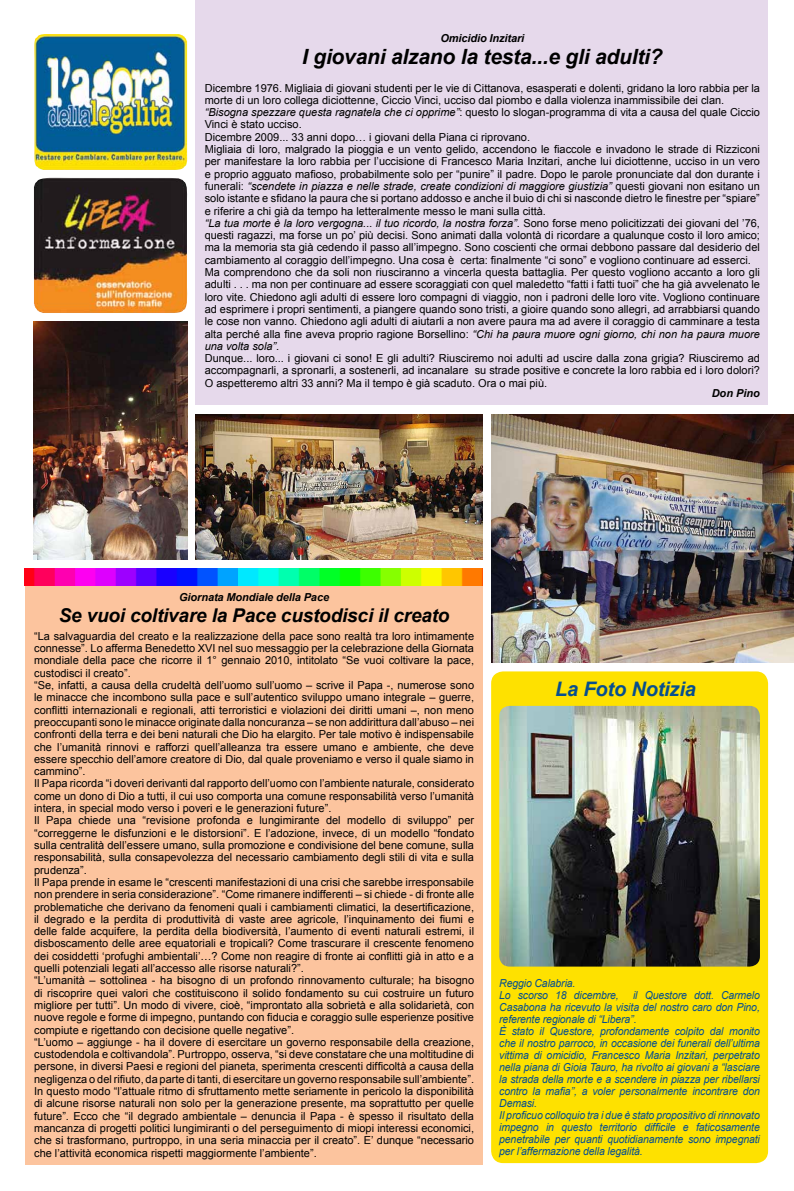
<style>
.page{position:relative;width:794px;height:1191px;background:#fff}
.page>*{position:absolute;margin:0;border:0;box-sizing:border-box;transform-origin:0 0}
.t1{font:italic 700 21px "Arial";letter-spacing:-.01em;color:#000}
.t2{font:italic 700 20px "Arial";letter-spacing:-.01em;color:#064e8f}
.t3{font:italic 700 19px "Arial";letter-spacing:-.01em;color:#000}
.t4{font:11px/12.3px "Arial";color:#000}
.t5{font:italic 11px/12px "Arial";letter-spacing:-.01em;color:#064e8f;scale:.95 1}
.t6{font:italic 700 11px "Arial";letter-spacing:-.01em;color:#000}
.s1{font-style:italic}
</style>
<div class="page">
<div style="left:25px;top:586px;width:457px;height:579px;background:#fcc49e"></div>
<div style="left:196px;top:0;width:572px;height:404px;background:#e6d9eb"></div>
<img style="left:34px;top:178px;width:154px;height:135px">
<img style="left:34px;top:34px;width:153px;height:136px">
<div style="left:491px;top:671px;width:277px;height:492px;background:#fee100;border-radius:12px"></div>
<img style="left:499px;top:706px;width:261px;height:260px">
<img style="left:25px;top:568px;width:457px;height:18px">
<img style="left:491px;top:414px;width:303px;height:248px">
<img style="left:196px;top:414px;width:286px;height:145px">
<img style="left:34px;top:321px;width:153px;height:238px">
<p class="t6" style="left:440px;top:31px;width:85px">Omicidio Inzitari</p>
<h1 class="t1" style="left:302px;top:43px;width:362px">I giovani alzano la testa...e gli adulti?</h1>
<p class="t4" style="left:205px;top:82px;width:557px">Dicembre 1976. Migliaia di giovani studenti per le vie di Cittanova, esasperati e dolenti, gridano la loro rabbia per la morte di un loro collega diciottenne, Ciccio Vinci, ucciso dal piombo e dalla violenza inammissibile dei clan. <span class="s1">“Bisogna spezzare questa ragnatela che ci opprime”</span>: questo lo slogan-programma di vita a causa del quale Ciccio Vinci è stato ucciso.<br>Dicembre 2009... 33 anni dopo… i giovani della Piana ci riprovano.<br>Migliaia di loro, malgrado la pioggia e un vento gelido, accendono le fiaccole e invadono le strade di Rizziconi per manifestare la loro rabbia per l’uccisione di Francesco Maria Inzitari, anche lui diciottenne, ucciso in un vero e proprio agguato mafioso, probabilmente solo per “punire” il padre. Dopo le parole pronunciate dal don durante i funerali: <span class="s1">“scendete in piazza e nelle strade, create condizioni di maggiore giustizia”</span> questi giovani non esitano un solo istante e sfidano la paura che si portano addosso e anche il buio di chi si nasconde dietro le finestre per “spiare” e riferire a chi già da tempo ha letteralmente messo le mani sulla città.<br><span class="s1">“La tua morte è la loro vergogna... il tuo ricordo, la nostra forza”</span>. Sono forse meno policitizzati dei giovani del ’76, questi ragazzi, ma forse un po’ più decisi. Sono animati dalla volontà di ricordare a qualunque costo il loro amico; ma la memoria sta già cedendo il passo all’impegno. Sono coscienti che ormai debbono passare dal desiderio del cambiamento al coraggio dell’impegno. Una cosa è certa: finalmente “ci sono” e vogliono continuare ad esserci.<br>Ma comprendono che da soli non riusciranno a vincerla questa battaglia. Per questo vogliono accanto a loro gli adulti . . . ma non per continuare ad essere scoraggiati con quel maledetto “fatti i fatti tuoi” che ha già avvelenato le loro vite. Chiedono agli adulti di essere loro compagni di viaggio, non i padroni delle loro vite. Vogliono continuare ad esprimere i propri sentimenti, a piangere quando sono tristi, a gioire quando sono allegri, ad arrabbiarsi quando le cose non vanno. Chiedono agli adulti di aiutarli a non avere paura ma ad avere il coraggio di camminare a testa alta perché alla fine aveva proprio ragione Borsellino: <span class="s1">“Chi ha paura muore ogni giorno, chi non ha paura muore una volta sola”</span>.<br>Dunque... loro... i giovani ci sono! E gli adulti? Riusciremo noi adulti ad uscire dalla zona grigia? Riusciremo ad accompagnarli, a spronarli, a sostenerli, ad incanalare su strade positive e concrete la loro rabbia ed i loro dolori?<br>O aspetteremo altri 33 anni? Ma il tempo è già scaduto. Ora o mai più.</p>
<p class="t6" style="left:711px;top:386px;width:50px">Don Pino</p>
<p class="t6" style="left:179px;top:590px;width:151px">Giornata Mondiale della Pace</p>
<p class="t4" style="left:34px;top:630px;width:441px">“La salvaguardia del creato e la realizzazione della pace sono realtà tra loro intimamente connesse”. Lo afferma Benedetto XVI nel suo messaggio per la celebrazione della Giornata mondiale della pace che ricorre il 1° gennaio 2010, intitolato “Se vuoi coltivare la pace, custodisci il creato”.<br>“Se, infatti, a causa della crudeltà dell’uomo sull’uomo – scrive il Papa -, numerose sono le minacce che incombono sulla pace e sull’autentico sviluppo umano integrale – guerre, conflitti internazionali e regionali, atti terroristici e violazioni dei diritti umani –, non meno preoccupanti sono le minacce originate dalla noncuranza – se non addirittura dall’abuso – nei confronti della terra e dei beni naturali che Dio ha elargito. Per tale motivo è indispensabile che l’umanità rinnovi e rafforzi quell’alleanza tra essere umano e ambiente, che deve essere specchio dell’amore creatore di Dio, dal quale proveniamo e verso il quale siamo in cammino”.<br>Il Papa ricorda “i doveri derivanti dal rapporto dell’uomo con l’ambiente naturale, considerato come un dono di Dio a tutti, il cui uso comporta una comune responsabilità verso l’umanità intera, in special modo verso i poveri e le generazioni future”.<br>Il Papa chiede una “revisione profonda e lungimirante del modello di sviluppo” per “correggerne le disfunzioni e le distorsioni”. E l’adozione, invece, di un modello “fondato sulla centralità dell’essere umano, sulla promozione e condivisione del bene comune, sulla responsabilità, sulla consapevolezza del necessario cambiamento degli stili di vita e sulla prudenza”.<br>Il Papa prende in esame le “crescenti manifestazioni di una crisi che sarebbe irresponsabile non prendere in seria considerazione”. “Come rimanere indifferenti – si chiede - di fronte alle problematiche che derivano da fenomeni quali i cambiamenti climatici, la desertificazione, il degrado e la perdita di produttività di vaste aree agricole, l’inquinamento dei fiumi e delle falde acquifere, la perdita della biodiversità, l’aumento di eventi naturali estremi, il disboscamento delle aree equatoriali e tropicali? Come trascurare il crescente fenomeno dei cosiddetti ‘profughi ambientali’…? Come non reagire di fronte ai conflitti già in atto e a quelli potenziali legati all’accesso alle risorse naturali?”.<br>“L’umanità – sottolinea - ha bisogno di un profondo rinnovamento culturale; ha bisogno di riscoprire quei valori che costituiscono il solido fondamento su cui costruire un futuro migliore per tutti”. Un modo di vivere, cioè, “improntato alla sobrietà e alla solidarietà, con nuove regole e forme di impegno, puntando con fiducia e coraggio sulle esperienze positive compiute e rigettando con decisione quelle negative”.<br>“L’uomo – aggiunge - ha il dovere di esercitare un governo responsabile della creazione, custodendola e coltivandola”. Purtroppo, osserva, “si deve constatare che una moltitudine di persone, in diversi Paesi e regioni del pianeta, sperimenta crescenti difficoltà a causa della negligenza o del rifiuto, da parte di tanti, di esercitare un governo responsabile sull’ambiente”.<br>In questo modo “l’attuale ritmo di sfruttamento mette seriamente in pericolo la disponibilità di alcune risorse naturali non solo per la generazione presente, ma soprattutto per quelle future”. Ecco che “il degrado ambientale – denuncia il Papa - è spesso il risultato della mancanza di progetti politici lungimiranti o del perseguimento di miopi interessi economici, che si trasformano, purtroppo, in una seria minaccia per il creato”. E’ dunque “necessario che l’attività economica rispetti maggiormente l’ambiente”.</p>
<h3 class="t3" style="left:59px;top:603px;width:392px">Se vuoi coltivare la Pace custodisci il creato</h3>
<h2 class="t2" style="left:555px;top:675px;width:142px">La Foto Notizia</h2>
<p class="t5" style="left:499px;top:977px;width:127px">Reggio Calabria.<br>Lo scorso 18 dicembre,</p>
<p class="t5" style="left:499px;top:989px;width:276px;text-indent:134px">il Questore dott. Carmelo Casabona ha ricevuto la visita del nostro caro don Pino, referente regionale di “Libera”.<br>È stato il Questore, profondamente colpito dal monito che il nostro parroco, in occasione dei funerali dell’ultima vittima di omicidio, Francesco Maria Inzitari, perpetrato nella piana di Gioia Tauro, ha rivolto ai giovani a “lasciare la strada della morte e a scendere in piazza per ribellarsi contro la mafia”, a voler personalmente incontrare don Demasi.<br>Il proficuo colloquio tra i due è stato propositivo di rinnovato impegno in questo territorio difficile e faticosamente penetrabile per quanti quotidianamente sono impegnati per l’affermazione della legalità.</p>
</div>
